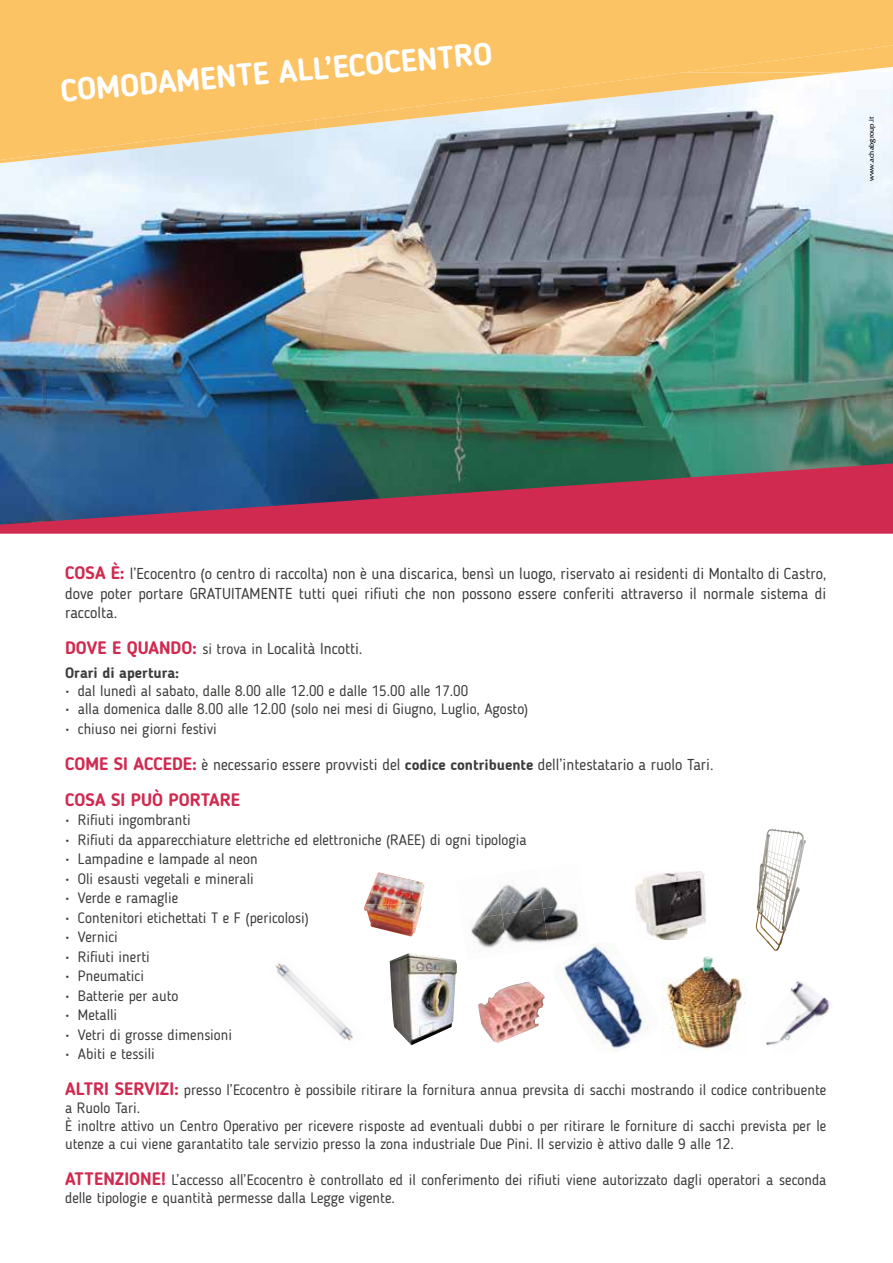
<style>
.page{position:relative;width:893px;height:1263px;background:#fff}
.page>*{position:absolute;margin:0;border:0;box-sizing:border-box;transform-origin:0 0}
.t1{font:700 31.5px "Blogger Sans";color:#fff}
.t2{font:700 18px "Blogger Sans";color:#d12a50}
.t3{font:15.75px/19.5px "Blogger Sans";color:#3c3c3b;text-align:justify}
.t4{font:15px/18px "Blogger Sans";color:#3c3c3b}
.t5{font:700 15px "Blogger Sans";color:#3c3c3b}
.t6{font:7.5px "Fritz";color:#000}
.s1{font-weight:700;font-size:18px;color:#d12a50}
.s2{font-size:15px}
.s3{font-weight:700;font-size:15px}
</style>
<div class="page">
<img style="left:0;top:160px;width:893px;height:303px">
<svg style="left:0;top:0;width:893px;height:160px;background:#e7be79"></svg>
<div style="left:683px;top:45px;width:210px;height:27px;background:#fcc365"></div>
<img style="left:315px;top:106px;width:106px;height:23px">
<img style="left:420px;top:72px;width:421px;height:46px">
<img style="left:0;top:120px;width:316px;height:43px">
<svg style="left:0;top:463px;width:893px;height:71px;background:#864060"></svg>
<img style="left:481px;top:896px;width:15px;height:18px">
<img style="left:496px;top:884px;width:41px;height:30px">
<img style="left:537px;top:887px;width:21px;height:21px">
<img style="left:471px;top:914px;width:31px;height:34px">
<img style="left:502px;top:908px;width:41px;height:35px">
<img style="left:543px;top:903px;width:37px;height:40px">
<img style="left:662px;top:956px;width:84px;height:95px">
<img style="left:390px;top:953px;width:67px;height:92px">
<img style="left:790px;top:981px;width:43px;height:40px">
<img style="left:766px;top:1006px;width:46px;height:40px">
<img style="left:553px;top:942px;width:95px;height:109px">
<img style="left:636px;top:871px;width:69px;height:69px">
<img style="left:365px;top:872px;width:59px;height:32px">
<img style="left:364px;top:904px;width:58px;height:32px">
<img style="left:478px;top:982px;width:64px;height:61px">
<img style="left:755px;top:828px;width:51px;height:123px">
<img style="left:275px;top:963px;width:26px;height:27px">
<img style="left:295px;top:981px;width:33px;height:36px">
<img style="left:322px;top:1008px;width:31px;height:33px">
<h1 class="t1" style="left:59px;top:72px;width:434px;rotate:-5deg">COMODAMENTE ALL’ECOCENTRO</h1>
<p class="t6" style="left:867px;top:181px;width:66px;rotate:-90deg">www.achabgroup.it</p>
<p class="t3" style="left:65px;top:564px;width:763px"><span class="s1">COSA È:</span> l’Ecocentro (o centro di raccolta) non è una discarica, bensì un luogo, riservato ai residenti di Montalto di Castro, dove poter portare GRATUITAMENTE tutti quei rifiuti che non possono essere conferiti attraverso il normale sistema di raccolta.</p>
<p class="t3" style="left:65px;top:639px;width:299px"><span class="s1">DOVE E QUANDO:</span> <span class="s2">si trova in</span> Località Incotti.</p>
<p class="t5" style="left:65px;top:664px;width:116px">Orari di apertura:</p>
<p class="t4" style="left:65px;top:682px;width:405px">• dal lunedì al sabato, dalle 8.00 alle 12.00 e dalle 15.00 alle 17.00</p>
<p class="t4" style="left:65px;top:700px;width:465px">• alla domenica dalle 8.00 alle 12.00 (solo nei mesi di Giugno, Luglio, Agosto)</p>
<p class="t4" style="left:65px;top:719px;width:153px">• chiuso nei giorni festivi</p>
<p class="t3" style="left:65px;top:754px;width:650px"><span class="s1">COME SI ACCEDE:</span> è necessario essere provvisti del <span class="s3">codice contribuente</span> dell’intestatario a ruolo Tari<span class="s2">.</span></p>
<p class="t2" style="left:65px;top:789px;width:176px">COSA SI PUÒ PORTARE</p>
<p class="t4" style="left:65px;top:811px;width:127px">• Rifiuti ingombranti</p>
<p class="t4" style="left:65px;top:830px;width:463px">• Rifiuti da apparecchiature elettriche ed elettroniche (RAEE) di ogni tipologia</p>
<p class="t4" style="left:65px;top:850px;width:194px">• Lampadine e lampade al neon</p>
<p class="t4" style="left:65px;top:869px;width:190px">• Oli esausti vegetali e minerali</p>
<p class="t4" style="left:65px;top:889px;width:115px">• Verde e ramaglie</p>
<p class="t4" style="left:65px;top:908px;width:245px">• Contenitori etichettati T e F (pericolosi)</p>
<p class="t4" style="left:65px;top:928px;width:54px">• Vernici</p>
<p class="t4" style="left:65px;top:947px;width:86px">• Rifiuti inerti</p>
<p class="t4" style="left:65px;top:967px;width:80px">• Pneumatici</p>
<p class="t4" style="left:65px;top:986px;width:115px">• Batterie per auto</p>
<p class="t4" style="left:65px;top:1006px;width:54px">• Metalli</p>
<p class="t4" style="left:65px;top:1025px;width:169px">• Vetri di grosse dimensioni</p>
<p class="t4" style="left:65px;top:1045px;width:91px">• Abiti e tessili</p>
<p class="t4" style="left:65px;top:1081px;width:763px"><span class="s1">ALTRI SERVIZI:</span> presso l’Ecocentro è possibile ritirare la fornitura annua prevsita di sacchi mostrando il codice contribuente a Ruolo Tari.<br>È inoltre attivo un Centro Operativo per ricevere risposte ad eventuali dubbi o per ritirare le forniture di sacchi prevista per le utenze a cui viene garantatito tale servizio presso la zona industriale Due Pini. Il servizio è attivo dalle 9 alle 12.</p>
<p class="t4" style="left:65px;top:1171px;width:763px"><span class="s1">ATTENZIONE!</span> L’accesso all’Ecocentro è controllato ed il conferimento dei rifiuti viene autorizzato dagli operatori a seconda delle tipologie e quantità permesse dalla Legge vigente.</p>
</div>
